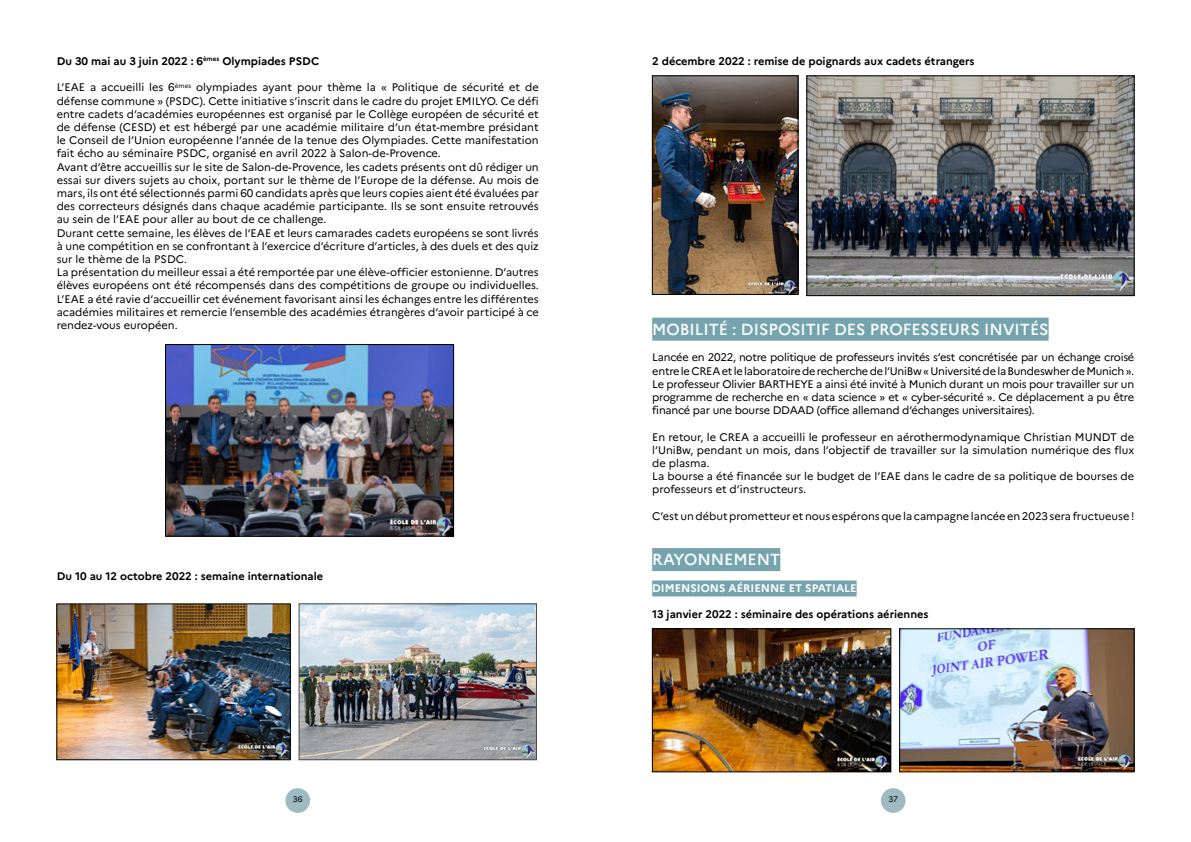
<style>
.page{position:relative;width:1191px;height:842px;background:#fff}
.page>*{position:absolute;margin:0;border:0;box-sizing:border-box;transform-origin:0 0}
.t1{font:500 16px "Marianne";color:#fff}
.t2{font:11px/13.2px "Marianne";color:#000}
.t3{font:700 11px "Marianne";color:#000}
.t4{font:700 11px "Marianne";color:#fff}
.t5{font:8.1px "Marianne";color:#000}
</style>
<div class="page">
<div style="left:285px;top:788px;width:25px;height:25px;background:#9ebbc2;border-radius:50%"></div>
<div style="left:881px;top:788px;width:24px;height:25px;background:#9ebbc2;border-radius:50%"></div>
<div style="left:652px;top:318px;width:396px;height:23px;background:#75a4ae"></div>
<div style="left:652px;top:548px;width:128px;height:23px;background:#75a4ae"></div>
<div style="left:652px;top:580px;width:204px;height:16px;background:#75a4ae"></div>
<img style="left:167px;top:346px;width:285px;height:188px">
<div style="left:165px;top:344px;width:289px;height:192px;border:1px solid #000"></div>
<img style="left:301px;top:606px;width:233px;height:152px">
<div style="left:299px;top:604px;width:237px;height:156px;border:1px solid #484846"></div>
<img style="left:59px;top:606px;width:229px;height:152px">
<div style="left:57px;top:604px;width:233px;height:156px;border:1px solid #000"></div>
<img style="left:654px;top:78px;width:142px;height:215px">
<div style="left:652px;top:76px;width:146px;height:219px;border:1px solid #000"></div>
<img style="left:808px;top:78px;width:324px;height:216px">
<div style="left:806px;top:76px;width:328px;height:220px;border:1px solid #000"></div>
<img style="left:654px;top:631px;width:235px;height:139px">
<div style="left:652px;top:629px;width:239px;height:143px;border:1px solid #000"></div>
<img style="left:901px;top:631px;width:231px;height:139px">
<div style="left:899px;top:629px;width:235px;height:143px;border:1px solid #000"></div>
<p class="t3" style="left:57px;top:54px;width:264px">Du 30 mai au 3 juin 2022 : 6<sup>èmes</sup> Olympiades PSDC</p>
<p class="t2" style="left:57px;top:81px;width:483px">L’EAE a accueilli les 6<sup>èmes</sup> olympiades ayant pour thème la « Politique de sécurité et de défense commune » (PSDC). Cette initiative s’inscrit dans le cadre du projet EMILYO. Ce défi entre cadets d’académies européennes est organisé par le Collège européen de sécurité et de défense (CESD) et est hébergé par une académie militaire d’un état-membre présidant le Conseil de l’Union européenne l’année de la tenue des Olympiades. Cette manifestation fait écho au séminaire PSDC, organisé en avril 2022 à Salon-de-Provence.<br>Avant d’être accueillis sur le site de Salon-de-Provence, les cadets présents ont dû rédiger un essai sur divers sujets au choix, portant sur le thème de l’Europe de la défense. Au mois de mars, ils ont été sélectionnés parmi 60 candidats après que leurs copies aient été évaluées par des correcteurs désignés dans chaque académie participante. Ils se sont ensuite retrouvés au sein de l’EAE pour aller au bout de ce challenge.<br>Durant cette semaine, les élèves de l’EAE et leurs camarades cadets européens se sont livrés à une compétition en se confrontant à l’exercice d’écriture d’articles, à des duels et des quiz sur le thème de la PSDC.<br>La présentation du meilleur essai a été remportée par une élève-officier estonienne. D’autres élèves européens ont été récompensés dans des compétitions de groupe ou individuelles.<br>L’EAE a été ravie d’accueillir cet événement favorisant ainsi les échanges entre les différentes académies militaires et remercie l’ensemble des académies étrangères d’avoir participé à ce rendez-vous européen.</p>
<p class="t3" style="left:57px;top:569px;width:268px">Du 10 au 12 octobre 2022 : semaine internationale</p>
<p class="t3" style="left:652px;top:54px;width:324px">2 décembre 2022 : remise de poignards aux cadets étrangers</p>
<h1 class="t1" style="left:652px;top:319px;width:398px">MOBILITÉ : DISPOSITIF DES PROFESSEURS INVITÉS</h1>
<p class="t2" style="left:652px;top:351px;width:483px;text-align:justify">Lancée en 2022, notre politique de professeurs invités s’est concrétisée par un échange croisé entre le CREA et le laboratoire de recherche de l’UniBw«Université de la Bundeswher de Munich».<br>Le professeur Olivier BARTHEYE a ainsi été invité à Munich durant un mois pour travailler sur un programme de recherche en « data science » et « cyber-sécurité ». Ce déplacement a pu être financé par une bourse DDAAD (office allemand d’échanges universitaires).</p>
<p class="t2" style="left:652px;top:430px;width:483px">En retour, le CREA a accueilli le professeur en aérothermodynamique Christian MUNDT de l’UniBw, pendant un mois, dans l’objectif de travailler sur la simulation numérique des flux de plasma.<br>La bourse a été financée sur le budget de l’EAE dans le cadre de sa politique de bourses de professeurs et d’instructeurs.</p>
<p class="t2" style="left:652px;top:509px;width:483px">C’est un début prometteur et nous espérons que la campagne lancée en 2023 sera fructueuse!</p>
<h1 class="t1" style="left:652px;top:550px;width:130px">RAYONNEMENT</h1>
<p class="t4" style="left:652px;top:581px;width:206px">DIMENSIONS AÉRIENNE ET SPATIALE</p>
<p class="t3" style="left:652px;top:608px;width:278px">13 janvier 2022 : séminaire des opérations aériennes</p>
<p class="t5" style="left:293px;top:794px;width:11px">36</p>
<p class="t5" style="left:888px;top:794px;width:11px">37</p>
</div>
